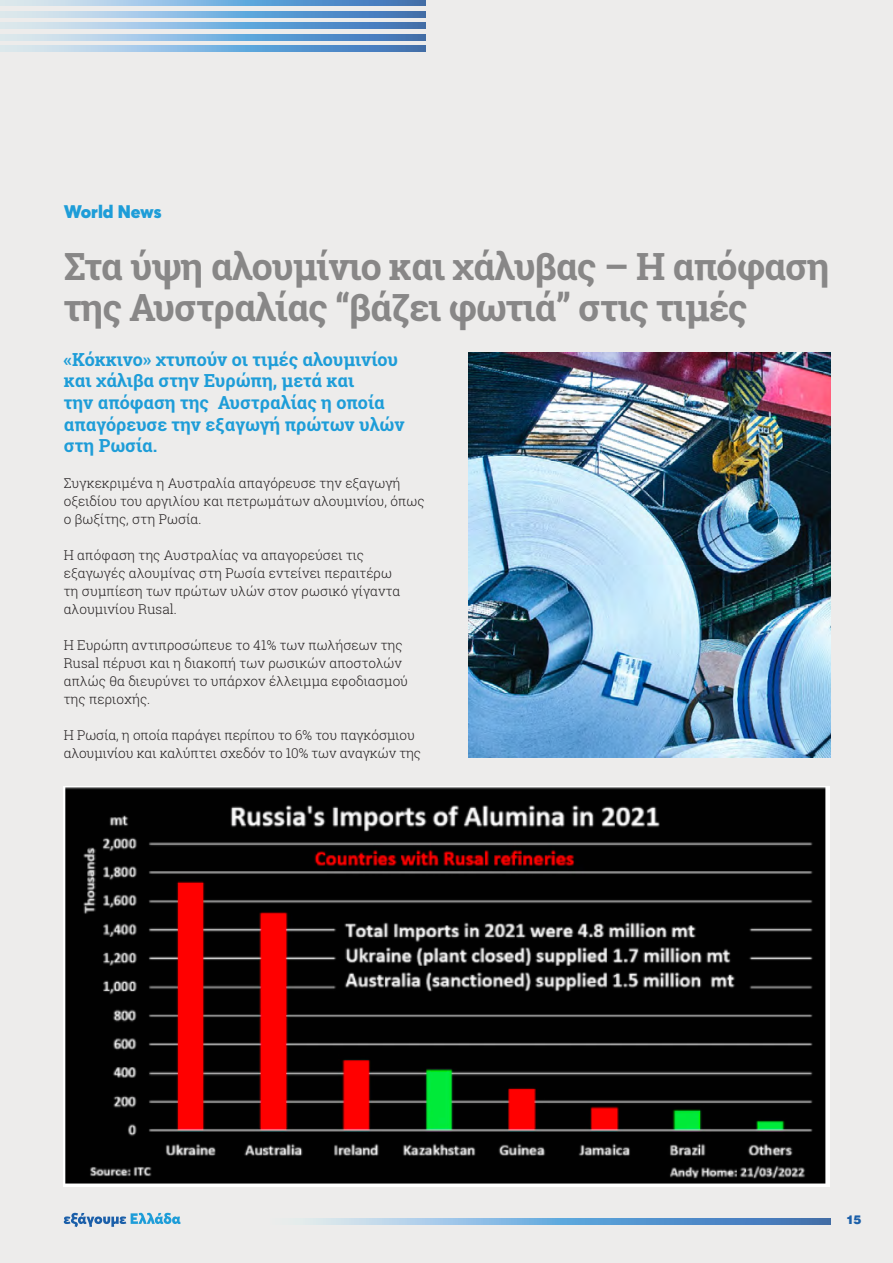
<style>
.page{position:relative;width:893px;height:1263px;background:#edeceb}
.page>*{position:absolute;margin:0;border:0;box-sizing:border-box;transform-origin:0 0}
.t1{font:700 37.5px/40.5px "Roboto Slab";letter-spacing:-.025em;color:#888787}
.t2{font:700 18px/21.6px "Roboto Slab";letter-spacing:-.005em;color:#1e9dd8}
.t3{font:900 18px "Averta";color:#1e9dd8}
.t4{font:300 13.5px/18px "Roboto Slab";letter-spacing:.005em;color:#231f20}
.t5{font:900 12px "UB Helvetica";color:#1b5fa9}
</style>
<div class="page">
<svg style="left:0;top:0;width:426px;height:6px;background:#83b0d9"></svg>
<svg style="left:0;top:23px;width:426px;height:6px;background:#83b0d9"></svg>
<svg style="left:0;top:46px;width:426px;height:5px;background:#83b0d9"></svg>
<svg style="left:0;top:11px;width:426px;height:6px;background:#83b0d9"></svg>
<svg style="left:0;top:34px;width:426px;height:6px;background:#83b0d9"></svg>
<svg style="left:64px;top:1213px;width:117px;height:14px"></svg>
<svg style="left:303px;top:1219px;width:528px;height:5px;background:#79aad6"></svg>
<img style="left:64px;top:787px;width:766px;height:399px">
<img style="left:468px;top:353px;width:363px;height:405px">
<h2 class="t3" style="left:64px;top:200px;width:99px">World News</h2>
<h1 class="t1" style="left:64px;top:246px;width:767px">Στα ύψη αλουμίνιο και χάλυβας – Η απόφαση της Αυστραλίας “βάζει φωτιά” στις τιμές</h1>
<h2 class="t2" style="left:64px;top:348px;width:342px">«Κόκκινο» χτυπούν οι τιμές αλουμινίου και χάλιβα στην Ευρώπη, μετά και<br>την απόφαση της Αυστραλίας η οποία απαγόρευσε την εξαγωγή πρώτων υλών στη Ρωσία.</h2>
<p class="t4" style="left:64px;top:474px;width:362px">Συγκεκριμένα η Αυστραλία απαγόρευσε την εξαγωγή οξειδίου του αργιλίου και πετρωμάτων αλουμινίου, όπως ο βωξίτης, στη Ρωσία.</p>
<p class="t4" style="left:64px;top:546px;width:338px">Η απόφαση της Αυστραλίας να απαγορεύσει τις εξαγωγές αλουμίνας στη Ρωσία εντείνει περαιτέρω τη συμπίεση των πρώτων υλών στον ρωσικό γίγαντα αλουμινίου Rusal.</p>
<p class="t4" style="left:64px;top:636px;width:346px">Η Ευρώπη αντιπροσώπευε το 41% των πωλήσεων της Rusal πέρυσι και η διακοπή των ρωσικών αποστολών απλώς θα διευρύνει το υπάρχον έλλειμμα εφοδιασμού της περιοχής.</p>
<p class="t4" style="left:64px;top:726px;width:359px">Η Ρωσία, η οποία παράγει περίπου το 6% του παγκόσμιου αλουμινίου και καλύπτει σχεδόν το 10% των αναγκών της</p>
<p class="t5" style="left:846px;top:1212px;width:17px">15</p>
</div>
